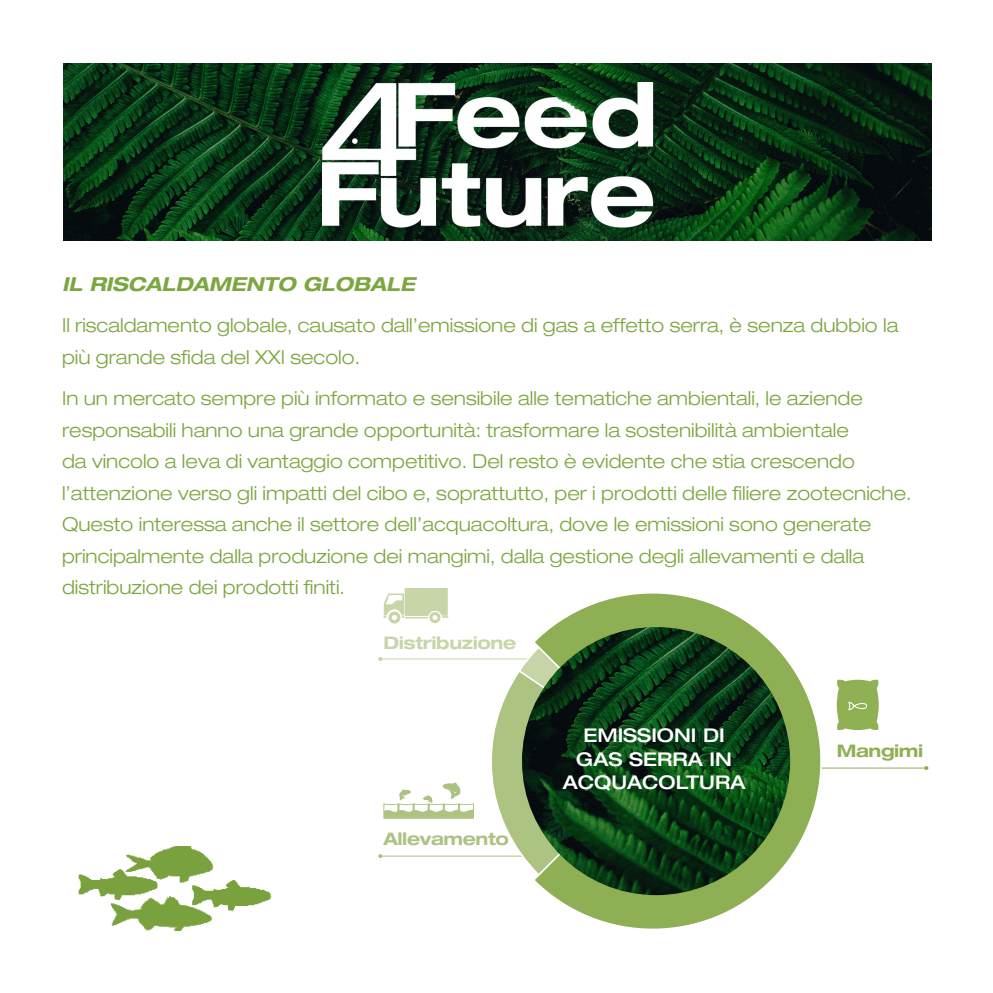
<style>
.page{position:relative;width:993px;height:993px;background:#fff}
.page>*{position:absolute;margin:0;border:0;box-sizing:border-box;transform-origin:0 0}
.t1{font:300 expanded 19.25px/31.5px "Helvetica Neue LT Pro";color:#7ca63f}
.t2{font:italic 700 expanded 19.25px "Helvetica Neue LT Std";color:#7ca63f}
.t3{font:500 expanded 18.9px/23.6px "Helvetica Neue LT Std";color:#fff;text-align:center}
.t4{font:700 expanded 17.32px "Helvetica Neue LT Std";letter-spacing:-.02em;color:#c7d5a9}
.t5{font:700 expanded 17.32px "Helvetica Neue LT Std";letter-spacing:-.02em;color:#adc282}
.t6{font:700 expanded 17.32px "Helvetica Neue LT Std";letter-spacing:-.02em;color:#8fb053}
</style>
<div class="page">
<img style="left:63px;top:63px;width:868px;height:178px">
<hr style="left:778px;top:767px;width:148px;height:1px;background:#8fb051">
<svg style="left:923px;top:766px;width:5px;height:3px"></svg>
<svg style="left:535px;top:593px;width:304px;height:336px"></svg>
<svg style="left:378px;top:645px;width:210px;height:231px"></svg>
<svg style="left:383px;top:588px;width:65px;height:35px"></svg>
<svg style="left:836px;top:679px;width:42px;height:50px;background:#99b762"></svg>
<img style="left:522px;top:626px;width:267px;height:268px;border-radius:134px">
<img style="left:78px;top:846px;width:194px;height:83px">
<p class="t2" style="left:62px;top:271px;width:354px">IL RISCALDAMENTO GLOBALE</p>
<p class="t1" style="left:62px;top:309px;width:837px">Il riscaldamento globale, causato dall’emissione di gas a effetto serra, è senza dubbio la più grande sfida del XXI secolo.</p>
<p class="t1" style="left:62px;top:382px;width:850px">In un mercato sempre più informato e sensibile alle tematiche ambientali, le aziende responsabili hanno una grande opportunità: trasformare la sostenibilità ambientale<br>da vincolo a leva di vantaggio competitivo. Del resto è evidente che stia crescendo l’attenzione verso gli impatti del cibo e, soprattutto, per i prodotti delle filiere zootecniche.<br>Questo interessa anche il settore dell’acquacoltura, dove le emissioni sono generate principalmente dalla produzione dei mangimi, dalla gestione degli allevamenti e dalla distribuzione dei prodotti finiti.</p>
<p class="t4" style="left:383px;top:632px;width:134px">Distribuzione</p>
<p class="t5" style="left:383px;top:827px;width:127px">Allevamento</p>
<p class="t3" style="left:562px;top:723px;width:184px">EMISSIONI DI<br>GAS SERRA IN<br>ACQUACOLTURA</p>
<p class="t6" style="left:836px;top:739px;width:88px">Mangimi</p>
</div>
